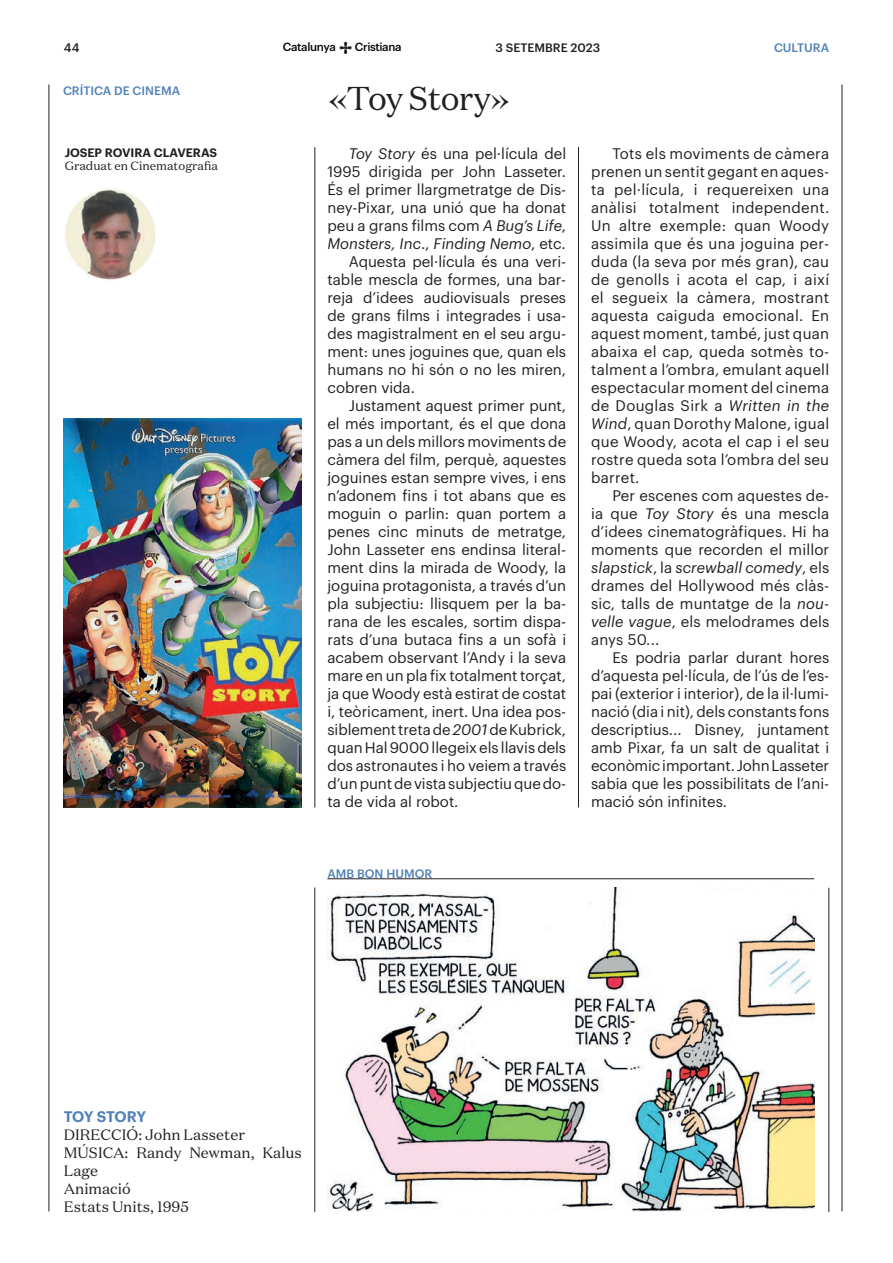
<style>
.page{position:relative;width:893px;height:1263px;background:#fff}
.page>*{position:absolute;margin:0;border:0;box-sizing:border-box;transform-origin:0 0}
.t1{font:33px "Domaine Text";letter-spacing:-.02em;color:#231f20}
.t2{font:15px/18px "Graphik";color:#231f20;text-align:justify}
.t3{font:15px/18px "Domaine Text";color:#231f20}
.t4{font:italic 15px "Graphik";color:#231f20}
.t5{font:600 15px "Graphik";letter-spacing:-.03em;color:#5181b8}
.t6{font:500 12px "Graphik";color:#5181b8}
.t7{font:12px "Domaine Text";color:#231f20}
.t8{font:600 12px "Graphik";color:#231f20}
.t9{font:500 12px "Graphik";color:#231f20}
.t10{font:500 11.55px "Graphik";letter-spacing:-.03em;color:#07090c}
.s1{font-style:italic}
.s2{font-style:normal}
</style>
<div class="page">
<hr style="left:49px;top:85px;width:1px;height:1126px;background:#231f20">
<hr style="left:842px;top:85px;width:1px;height:1126px;background:#231f20">
<svg style="left:339px;top:42px;width:13px;height:12px"></svg>
<hr style="left:829px;top:888px;width:1px;height:324px;background:#231f20">
<hr style="left:327px;top:878px;width:487px;height:1px;background:#231f20">
<hr style="left:315px;top:887px;width:1px;height:325px;background:#231f20">
<img style="left:327px;top:887px;width:487px;height:325px">
<hr style="left:578px;top:147px;width:1px;height:660px;background:#231f20">
<hr style="left:315px;top:147px;width:1px;height:660px;background:#231f20">
<img style="left:64px;top:188px;width:93px;height:93px;border-radius:47px">
<img style="left:64px;top:418px;width:238px;height:389px">
<p class="t9" style="left:64px;top:38px;width:17px">44</p>
<p class="t10" style="left:283px;top:38px;width:54px">Catalunya</p>
<p class="t10" style="left:355px;top:38px;width:48px">Cristiana</p>
<p class="t9" style="left:495px;top:38px;width:106px">3 SETEMBRE 2023</p>
<p class="t6" style="left:63px;top:81px;width:119px">CRÍTICA DE CINEMA</p>
<h1 class="t1" style="left:327px;top:78px;width:185px">«Toy Story»</h1>
<p class="t6" style="left:774px;top:39px;width:57px">CULTURA</p>
<p class="t8" style="left:65px;top:143px;width:154px">JOSEP ROVIRA CLAVERAS</p>
<p class="t7" style="left:65px;top:159px;width:155px">Graduat en Cinematografia</p>
<p class="t2" style="left:349px;top:144px;width:219px"><span class="s1">Toy Story</span> és una pel·lícula del</p>
<p class="t2" style="left:327px;top:162px;width:240px">1995 dirigida per John Lasseter.</p>
<p class="t2" style="left:327px;top:180px;width:240px">És el primer llargmetratge de Dis-</p>
<p class="t2" style="left:327px;top:198px;width:240px">ney-Pixar, una unió que ha donat</p>
<p class="t2" style="left:327px;top:216px;width:240px">peu a grans films com <span class="s1">A Bug’s Life</span>,</p>
<p class="t4" style="left:327px;top:233px;width:240px">Monsters, Inc<span class="s2">.,</span> Finding Nemo<span class="s2">, etc.</span></p>
<p class="t2" style="left:349px;top:252px;width:219px">Aquesta pel·lícula és una veri-</p>
<p class="t2" style="left:327px;top:270px;width:240px">table mescla de formes, una bar-</p>
<p class="t2" style="left:327px;top:288px;width:240px">reja d’idees audiovisuals preses</p>
<p class="t2" style="left:327px;top:306px;width:240px">de grans films i integrades i usa-</p>
<p class="t2" style="left:327px;top:324px;width:240px">des magistralment en el seu argu-</p>
<p class="t2" style="left:327px;top:342px;width:240px">ment: unes joguines que, quan els</p>
<p class="t2" style="left:327px;top:360px;width:240px">humans no hi són o no les miren,</p>
<p class="t2" style="left:327px;top:378px;width:89px">cobren vida.</p>
<p class="t2" style="left:349px;top:396px;width:219px">Justament aquest primer punt,</p>
<p class="t2" style="left:327px;top:414px;width:240px">el més important, és el que dona</p>
<p class="t2" style="left:327px;top:432px;width:240px">pas a un dels millors moviments de</p>
<p class="t2" style="left:327px;top:450px;width:240px">càmera del film, perquè, aquestes</p>
<p class="t2" style="left:327px;top:468px;width:240px">joguines estan sempre vives, i ens</p>
<p class="t2" style="left:327px;top:486px;width:240px">n’adonem fins i tot abans que es</p>
<p class="t2" style="left:327px;top:504px;width:240px">moguin o parlin: quan portem a</p>
<p class="t2" style="left:327px;top:522px;width:240px">penes cinc minuts de metratge,</p>
<p class="t2" style="left:327px;top:540px;width:240px">John Lasseter ens endinsa literal-</p>
<p class="t2" style="left:327px;top:558px;width:240px">ment dins la mirada de Woody, la</p>
<p class="t2" style="left:327px;top:576px;width:240px">joguina protagonista, a través d’un</p>
<p class="t2" style="left:327px;top:594px;width:240px">pla subjectiu: llisquem per la ba-</p>
<p class="t2" style="left:327px;top:612px;width:240px">rana de les escales, sortim dispa-</p>
<p class="t2" style="left:327px;top:630px;width:240px">rats d’una butaca fins a un sofà i</p>
<p class="t2" style="left:327px;top:648px;width:240px">acabem observant l’Andy i la seva</p>
<p class="t2" style="left:327px;top:666px;width:240px">mare en un pla fix totalment torçat,</p>
<p class="t2" style="left:327px;top:684px;width:240px">ja que Woody està estirat de costat</p>
<p class="t2" style="left:327px;top:702px;width:240px">i, teòricament, inert. Una idea pos-</p>
<p class="t2" style="left:327px;top:720px;width:240px">siblement treta de <span class="s1">2001</span> de Kubrick,</p>
<p class="t2" style="left:327px;top:738px;width:240px">quan Hal 9000 llegeix els llavis dels</p>
<p class="t2" style="left:327px;top:756px;width:240px">dos astronautes i ho veiem a través</p>
<p class="t2" style="left:327px;top:774px;width:240px">d’un punt de vista subjectiu que do-</p>
<p class="t2" style="left:327px;top:792px;width:133px">ta de vida al robot.</p>
<p class="t6" style="left:327px;top:865px;width:107px">AMB BON HUMOR</p>
<p class="t2" style="left:591px;top:144px;width:240px;text-indent:21px">Tots els moviments de càmera prenen un sentit gegant en aques&shy;ta pel·lícula, i requereixen una anàlisi totalment independent.<br>Un altre exemple: quan Woody assimila que és una joguina per&shy;duda (la seva por més gran), cau de genolls i acota el cap, i així el segueix la càmera, mostrant aquesta caiguda emocional. En aquest moment, també, just quan abaixa el cap, queda sotmès to&shy;talment a l’ombra, emulant aquell espectacular moment del cinema de Douglas Sirk a <span class="s1">Written in the Wind</span>, quan Dorothy Malone, igual que Woody, acota el cap i el seu rostre queda sota l’ombra del seu barret.</p>
<p class="t2" style="left:591px;top:486px;width:240px;text-indent:21px">Per escenes com aquestes de&shy;ia que <span class="s1">Toy Story</span> és una mescla d’idees cinematogràfiques. Hi ha moments que recorden el millor <span class="s1">slapstick</span>, la <span class="s1">screwball comedy</span>, els drames del Hollywood més clàs&shy;sic, talls de muntatge de la <span class="s1">nou&shy;velle vague</span>, els melodrames dels anys 50...</p>
<p class="t2" style="left:591px;top:648px;width:240px;text-indent:21px">Es podria parlar durant hores d’aquesta pel·lícula, de l’ús de l’es&shy;pai (exterior i interior), de la il·lumi&shy;nació (dia i nit), dels constants fons descriptius... Disney, juntament amb Pixar, fa un salt de qualitat i econòmic important. John Lasseter sabia que les possibilitats de l’ani&shy;mació són infinites.</p>
<p class="t5" style="left:64px;top:1105px;width:84px">TOY STORY</p>
<p class="t3" style="left:64px;top:1126px;width:240px">DIRECCIÓ: John Lasseter<br>MÚSICA: Randy Newman, Kalus<br>Lage<br>Animació<br>Estats Units, 1995</p>
</div>
